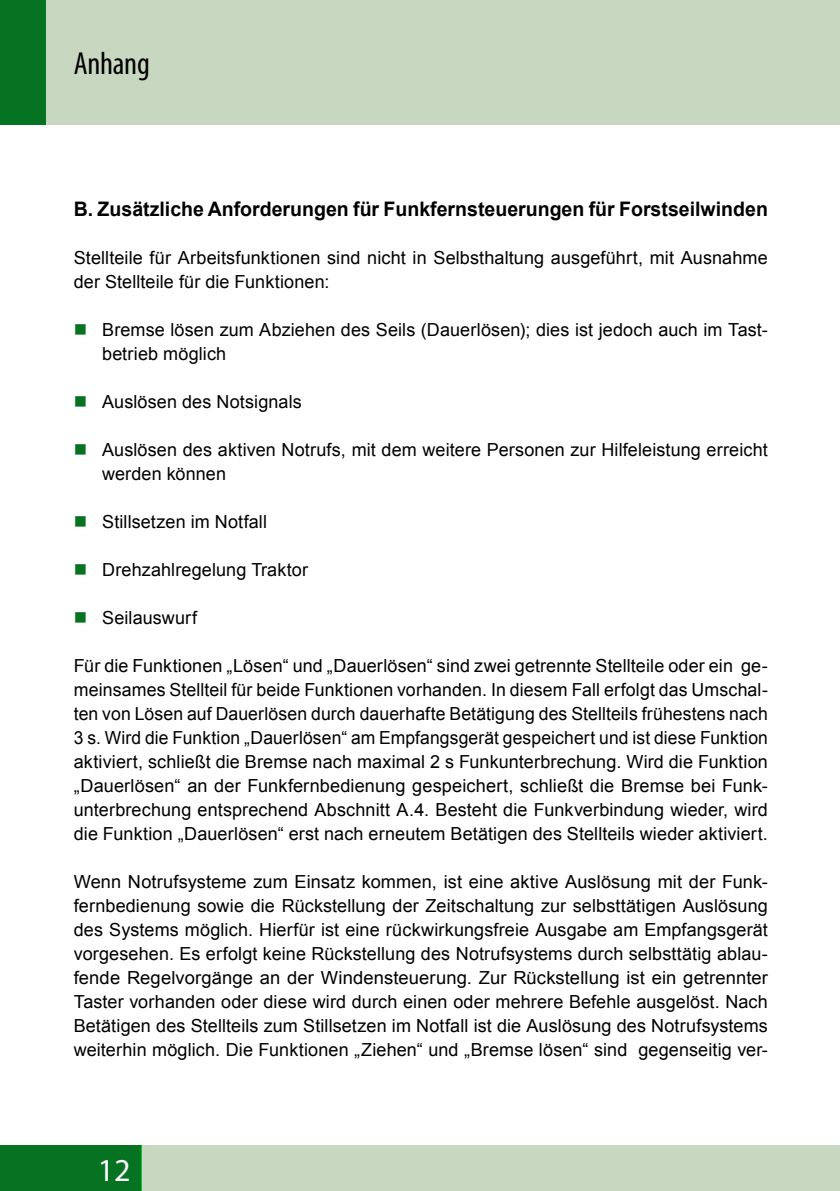
<style>
.page{position:relative;width:840px;height:1191px;background:#fff}
.page>*{position:absolute;margin:0;border:0;box-sizing:border-box;transform-origin:0 0}
.t1{font:condensed 32px "Myriad Pro";letter-spacing:-.01em;color:#000}
.t2{font:32px "Myriad Pro";color:#fff}
.t3{font:700 20px "Arial";color:#000}
.t4{font:18px/24px "Arial";letter-spacing:.005em;color:#000}
</style>
<div class="page">
<div style="left:45px;top:0;width:794px;height:125px;background:#c8d8c0"></div>
<div style="left:0;top:1145px;width:142px;height:46px;background:#067323"></div>
<div style="left:142px;top:1145px;width:697px;height:46px;background:#c8d8c0"></div>
<div style="left:0;top:0;width:45px;height:125px;background:#067323"></div>
<hr style="left:839px;top:0;width:1px;height:125px;background:#c8d8c0">
<h1 class="t1" style="left:74px;top:44px;width:78px">Anhang</h1>
<p class="t3" style="left:74px;top:196px;width:695px">B. Zusätzliche Anforderungen für Funkfernsteuerungen für Forstseilwinden</p>
<p class="t4" style="left:74px;top:246px;width:695px">Stellteile für Arbeitsfunktionen sind nicht in Selbsthaltung ausgeführt, mit Ausnahme der Stellteile für die Funktionen:</p>
<p class="t4" style="left:102px;top:318px;width:667px">Bremse lösen zum Abziehen des Seils (Dauerlösen); dies ist jedoch auch im Tast&shy;betrieb möglich</p>
<p class="t4" style="left:102px;top:390px;width:201px">Auslösen des Notsignals</p>
<p class="t4" style="left:102px;top:438px;width:666px">Auslösen des aktiven Notrufs, mit dem weitere Personen zur Hilfeleistung erreicht werden können</p>
<p class="t4" style="left:102px;top:510px;width:166px">Stillsetzen im Notfall</p>
<p class="t4" style="left:102px;top:558px;width:207px">Drehzahlregelung Traktor</p>
<p class="t4" style="left:102px;top:606px;width:96px">Seilauswurf</p>
<p class="t4" style="left:74px;top:654px;width:695px;text-align:justify">Für die Funktionen „Lösen“ und „Dauerlösen“ sind zwei getrennte Stellteile oder ein ge&shy;meinsames Stellteil für beide Funktionen vorhanden. In diesem Fall erfolgt das Umschal&shy;ten von Lösen auf Dauerlösen durch dauerhafte Betätigung des Stellteils frühestens nach 3 s. Wird die Funktion „Dauerlösen“ am Empfangsgerät gespeichert und ist diese Funktion aktiviert, schließt die Bremse nach maximal 2 s Funkunterbrechung. Wird die Funktion „Dauerlösen“ an der Funkfernbedienung gespeichert, schließt die Bremse bei Funk&shy;unterbrechung entsprechend Abschnitt A.4. Besteht die Funkverbindung wieder, wird die Funktion „Dauerlösen“ erst nach erneutem Betätigen des Stellteils wieder aktiviert.</p>
<p class="t4" style="left:74px;top:870px;width:695px;text-align:justify">Wenn Notrufsysteme zum Einsatz kommen, ist eine aktive Auslösung mit der Funk&shy;fernbedienung sowie die Rückstellung der Zeitschaltung zur selbsttätigen Auslösung des Systems möglich. Hierfür ist eine rückwirkungsfreie Ausgabe am Empfangsgerät vorgesehen. Es erfolgt keine Rückstellung des Notrufsystems durch selbsttätig ablau&shy;fende Regelvorgänge an der Windensteuerung. Zur Rückstellung ist ein getrennter Taster vorhanden oder diese wird durch einen oder mehrere Befehle ausgelöst. Nach Betätigen des Stellteils zum Stillsetzen im Notfall ist die Auslösung des Notrufsystems weiterhin möglich. Die Funktionen „Ziehen“ und „Bremse lösen“ sind gegenseitig ver-</p>
<h1 class="t2" style="left:98px;top:1150px;width:34px">12</h1>
</div>
